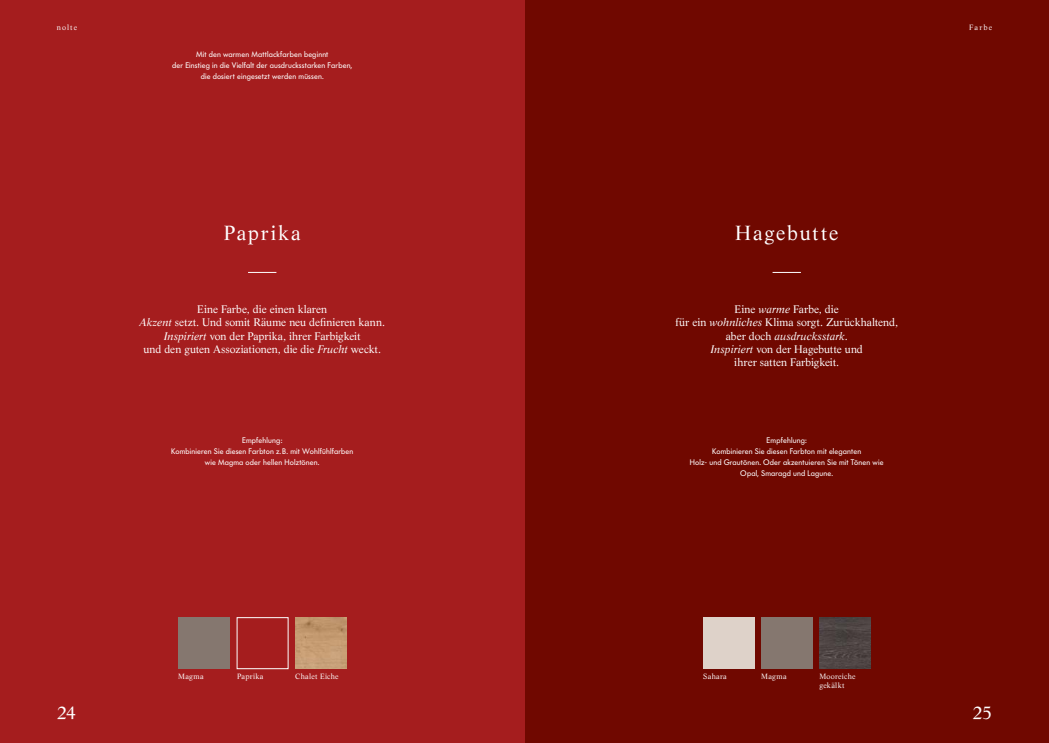
<style>
.page{position:relative;width:1049px;height:743px;background:#fff}
.page>*{position:absolute;margin:0;border:0;box-sizing:border-box;transform-origin:0 0}
.t1{font:20px "Life";letter-spacing:.085em;color:#fff}
.t2{font:18px "Life";color:#fff}
.t3{font:10.8px/13.2px "Life";letter-spacing:-.005em;color:#fff;text-align:center}
.t4{font:8px/11px "Futura Serie BQ";letter-spacing:.02em;color:#fff;text-align:center}
.t5{font:7.5px/9px "Life";letter-spacing:.04em;color:#fff}
.s1{font-style:italic}
</style>
<div class="page">
<div style="left:524px;top:0;width:525px;height:743px;background:#700800"></div>
<div style="left:0;top:0;width:524px;height:743px;background:#a51d1e"></div>
<div style="left:178px;top:617px;width:51px;height:51px;background:#85776f"></div>
<div style="left:237px;top:617px;width:51px;height:52px;background:#a51d1e;border:1px solid #fff"></div>
<img style="left:295px;top:617px;width:51px;height:51px">
<div style="left:761px;top:617px;width:51px;height:51px;background:#85776f"></div>
<div style="left:703px;top:617px;width:51px;height:51px;background:#ded2c9"></div>
<img style="left:819px;top:617px;width:51px;height:51px">
<svg style="left:248px;top:272px;width:28px;height:1px"></svg>
<svg style="left:772px;top:272px;width:29px;height:1px"></svg>
<p class="t5" style="left:57px;top:23px;width:22px">nolte</p>
<p class="t4" style="left:172px;top:49px;width:182px">Mit den warmen Mattlackfarben beginnt<br>der Einstieg in die Vielfalt der ausdrucksstarken Farben, die dosiert eingesetzt werden müssen.</p>
<h1 class="t1" style="left:224px;top:220px;width:78px">Paprika</h1>
<h3 class="t3" style="left:139px;top:302px;width:247px">Eine Farbe, die einen klaren<br><span class="s1">Akzent</span> setzt. Und somit Räume neu definieren kann.<br><span class="s1">Inspiriert</span> von der Paprika, ihrer Farbigkeit<br>und den guten Assoziationen, die die <span class="s1">Frucht</span> weckt.</h3>
<p class="t4" style="left:171px;top:435px;width:184px">Empfehlung:<br>Kombinieren Sie diesen Farbton z.B. mit Wohlfühlfarben wie Magma oder hellen Holztönen.</p>
<p class="t5" style="left:969px;top:23px;width:24px">Farbe</p>
<h1 class="t1" style="left:735px;top:220px;width:105px">Hagebutte</h1>
<h3 class="t3" style="left:675px;top:302px;width:224px">Eine <span class="s1">warme</span> Farbe, die<br>für ein <span class="s1">wohnliches</span> Klima sorgt. Zurückhaltend, aber doch <span class="s1">ausdrucksstark</span>.<br><span class="s1">Inspiriert</span> von der Hagebutte und<br>ihrer satten Farbigkeit.</h3>
<p class="t4" style="left:690px;top:435px;width:195px">Empfehlung:<br>Kombinieren Sie diesen Farbton mit eleganten<br>Holz- und Grautönen. Oder akzentuieren Sie mit Tönen wie Opal, Smaragd und Lagune.</p>
<p class="t5" style="left:178px;top:672px;width:27px">Magma</p>
<p class="t5" style="left:237px;top:672px;width:28px">Paprika</p>
<p class="t5" style="left:295px;top:672px;width:45px">Chalet Eiche</p>
<p class="t5" style="left:761px;top:672px;width:27px">Magma</p>
<p class="t5" style="left:819px;top:672px;width:38px">Mooreiche gekälkt</p>
<p class="t5" style="left:703px;top:672px;width:25px">Sahara</p>
<h2 class="t2" style="left:57px;top:701px;width:21px">24</h2>
<h2 class="t2" style="left:972px;top:701px;width:21px">25</h2>
</div>
